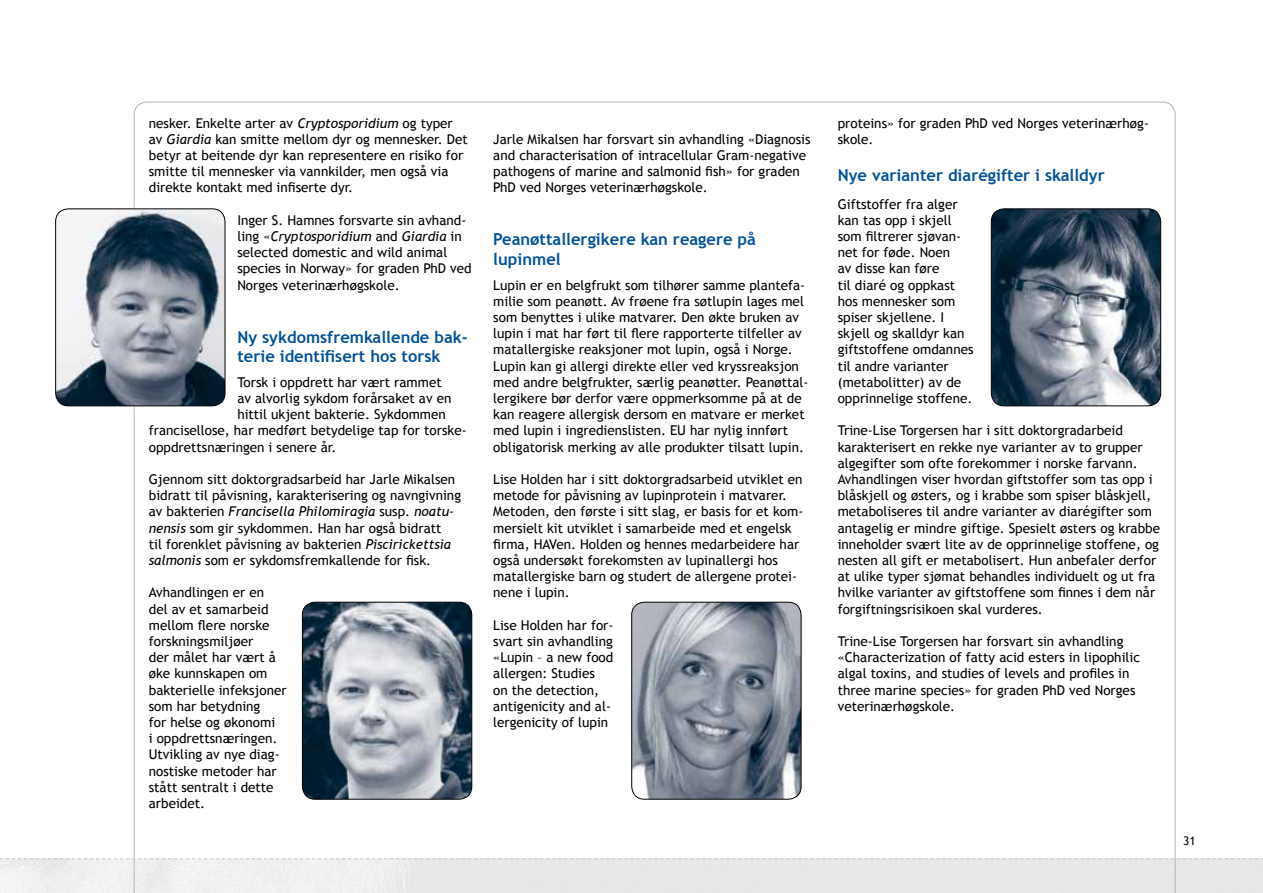
<style>
.page{position:relative;width:1263px;height:893px;background:#fff}
.page>*{position:absolute;margin:0;border:0;box-sizing:border-box;transform-origin:0 0}
.t1{font:700 16.5px/19.8px "Trebuchet MS";color:#005198}
.t2{font:13.5px/16.2px "Trebuchet MS";color:#000}
.t3{font:12px "Trebuchet MS";color:#000}
.s1{font-style:italic}
</style>
<div class="page">
<div style="left:0;top:859px;width:1263px;height:34px;background:linear-gradient(to right,#efeff0,#e4e4e6)"></div>
<svg style="left:0;top:858px;width:1263px;height:1px"></svg>
<img style="left:56px;top:209px;width:169px;height:197px">
<div style="left:55px;top:209px;width:170px;height:197px;border:1px solid #000;border-radius:13px"></div>
<img style="left:302px;top:602px;width:170px;height:197px">
<div style="left:302px;top:602px;width:170px;height:197px;border:1px solid #000;border-radius:13px"></div>
<img style="left:632px;top:602px;width:169px;height:197px">
<div style="left:631px;top:602px;width:170px;height:197px;border:1px solid #000;border-radius:13px"></div>
<img style="left:991px;top:209px;width:170px;height:197px">
<div style="left:991px;top:209px;width:170px;height:197px;border:1px solid #000;border-radius:13px"></div>
<p class="t2" style="left:149px;top:115px;width:320px">nesker. Enkelte arter av <span class="s1">Cryptosporidium</span> og typer av <span class="s1">Giardia</span> kan smitte mellom dyr og mennesker. Det betyr at beitende dyr kan representere en risiko for smitte til mennesker via vannkilder, men også via direkte kontakt med infiserte dyr.</p>
<p class="t2" style="left:237px;top:212px;width:236px">Inger S. Hamnes forsvarte sin avhand&shy;ling «<span class="s1">Cryptosporidium</span> and <span class="s1">Giardia</span> in selected domestic and wild animal species in Norway» for graden PhD ved Norges veterinærhøgskole.</p>
<p class="t1" style="left:237px;top:327px;width:232px">Ny sykdomsfremkallende bak&shy;terie identifisert hos torsk</p>
<p class="t2" style="left:237px;top:374px;width:206px">Torsk i oppdrett har vært rammet</p>
<p class="t2" style="left:237px;top:390px;width:216px">av alvorlig sykdom forårsaket av en</p>
<p class="t2" style="left:237px;top:407px;width:210px">hittil ukjent bakterie. Sykdommen</p>
<p class="t2" style="left:149px;top:423px;width:319px">francisellose, har medført betydelige tap for torske-</p>
<p class="t2" style="left:149px;top:439px;width:189px">oppdrettsnæringen i senere år.</p>
<p class="t2" style="left:149px;top:471px;width:314px">Gjennom sitt doktorgradsarbeid har Jarle Mikalsen bidratt til påvisning, karakterisering og navngivning av bakterien <span class="s1">Francisella Philomiragia</span> susp. <span class="s1">noatu&shy;nensis</span> som gir sykdommen. Han har også bidratt<br>til forenklet påvisning av bakterien <span class="s1">Piscirickettsia salmonis</span> som er sykdomsfremkallende for fisk.</p>
<p class="t2" style="left:149px;top:585px;width:139px">Avhandlingen er en<br>del av et samarbeid mellom flere norske forskningsmiljøer<br>der målet har vært å øke kunnskapen om bakterielle infeksjoner som har betydning<br>for helse og økonomi<br>i oppdrettsnæringen.<br>Utvikling av nye diag&shy;nostiske metoder har stått sentralt i dette arbeidet.</p>
<p class="t2" style="left:493px;top:131px;width:319px">Jarle Mikalsen har forsvart sin avhandling «Diagnosis and characterisation of intracellular Gram-negative pathogens of marine and salmonid fish» for graden PhD ved Norges veterinærhøgskole.</p>
<p class="t1" style="left:493px;top:230px;width:264px">Peanøttallergikere kan reagere på lupinmel</p>
<p class="t2" style="left:493px;top:277px;width:317px">Lupin er en belgfrukt som tilhører samme plantefa&shy;milie som peanøtt. Av frøene fra søtlupin lages mel som benyttes i ulike matvarer. Den økte bruken av lupin i mat har ført til flere rapporterte tilfeller av matallergiske reaksjoner mot lupin, også i Norge.<br>Lupin kan gi allergi direkte eller ved kryssreaksjon med andre belgfrukter, særlig peanøtter. Peanøttal&shy;lergikere bør derfor være oppmerksomme på at de kan reagere allergisk dersom en matvare er merket med lupin i ingredienslisten. EU har nylig innført obligatorisk merking av alle produkter tilsatt lupin.</p>
<p class="t2" style="left:493px;top:471px;width:312px">Lise Holden har i sitt doktorgradsarbeid utviklet en metode for påvisning av lupinprotein i matvarer.<br>Metoden, den første i sitt slag, er basis for et kom&shy;mersielt kit utviklet i samarbeide med et engelsk firma, HAVen. Holden og hennes medarbeidere har også undersøkt forekomsten av lupinallergi hos matallergiske barn og studert de allergene protei&shy;nene i lupin.</p>
<p class="t2" style="left:493px;top:617px;width:122px">Lise Holden har for&shy;svart sin avhandling «Lupin – a new food allergen: Studies<br>on the detection, antigenicity and al&shy;lergenicity of lupin</p>
<p class="t2" style="left:838px;top:115px;width:313px">proteins» for graden PhD ved Norges veterinærhøg&shy;skole.</p>
<p class="t1" style="left:838px;top:165px;width:268px">Nye varianter diarégifter i skalldyr</p>
<p class="t2" style="left:838px;top:196px;width:137px">Giftstoffer fra alger kan tas opp i skjell som filtrerer sjøvan&shy;net for føde. Noen<br>av disse kan føre<br>til diaré og oppkast hos mennesker som spiser skjellene. I skjell og skalldyr kan giftstoffene omdannes til andre varianter (metabolitter) av de opprinnelige stoffene.</p>
<p class="t2" style="left:838px;top:423px;width:324px">Trine-Lise Torgersen har i sitt doktorgradarbeid karakterisert en rekke nye varianter av to grupper algegifter som ofte forekommer i norske farvann.<br>Avhandlingen viser hvordan giftstoffer som tas opp i blåskjell og østers, og i krabbe som spiser blåskjell, metaboliseres til andre varianter av diarégifter som antagelig er mindre giftige. Spesielt østers og krabbe inneholder svært lite av de opprinnelige stoffene, og nesten all gift er metabolisert. Hun anbefaler derfor at ulike typer sjømat behandles individuelt og ut fra hvilke varianter av giftstoffene som finnes i dem når forgiftningsrisikoen skal vurderes.</p>
<p class="t2" style="left:838px;top:633px;width:304px">Trine-Lise Torgersen har forsvart sin avhandling «Characterization of fatty acid esters in lipophilic algal toxins, and studies of levels and profiles in three marine species» for graden PhD ved Norges veterinærhøgskole.</p>
<p class="t3" style="left:1183px;top:834px;width:14px">31</p>
</div>
